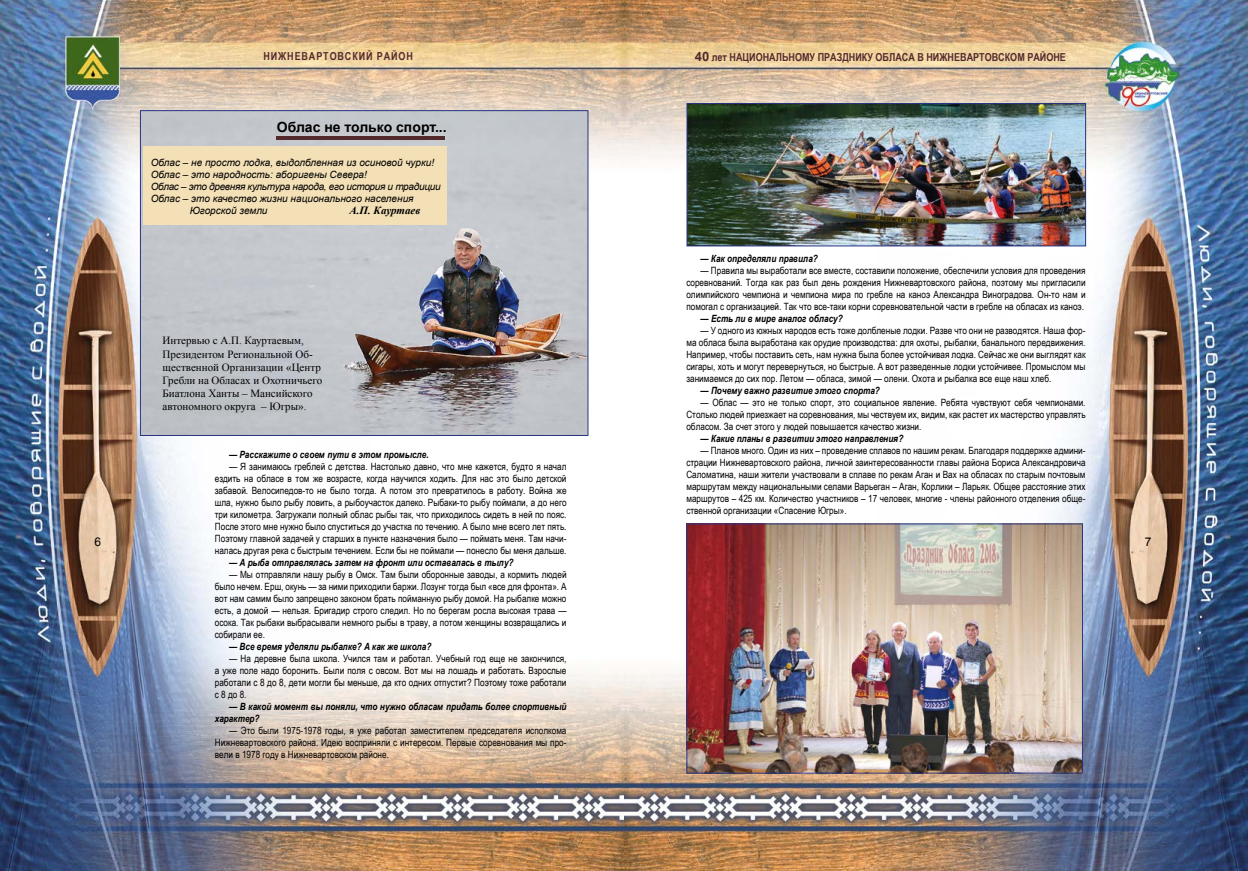
<style>
.page{position:relative;width:1248px;height:871px;background:#fff}
.page>*{position:absolute;margin:0;border:0;box-sizing:border-box;transform-origin:0 0}
.t1{font:700 14px "Arial";color:#000}
.t2{font:12px "Arial";color:#000}
.t3{font:11px/13.2px "Times New Roman";color:#000}
.t4{font:700 11px "Arial Narrow";color:#532a2d}
.t5{font:700 11px "Arial Narrow";letter-spacing:.08em;color:#532a2d}
.t6{font:italic 700 11px "Times New Roman";color:#000}
.t7{font:10px/12px "Arial Narrow";color:#000;text-align:justify}
.t8{font:italic 700 10px/12px "Arial Narrow";color:#000}
.t9{font:italic 10px "Arial";color:#000}
.t10{font:italic 10px "Arial";letter-spacing:-.03em;color:#000}
.s1{font-family:"Arial";font-size:13px}
</style>
<div class="page">
<img style="left:0;top:0;width:1247px;height:870px">
<img style="left:142px;top:112px;width:444px;height:322px">
<div style="left:140px;top:110px;width:448px;height:326px;border:1px solid #283583"></div>
<hr style="left:276px;top:136px;width:168px;height:4px;background:#532a2c">
<div style="left:143px;top:146px;width:304px;height:78px;background:#f3e0b6"></div>
<img style="left:688px;top:525px;width:392px;height:246px">
<div style="left:686px;top:523px;width:396px;height:250px;border:1px solid #283583"></div>
<img style="left:688px;top:105px;width:395px;height:139px">
<div style="left:686px;top:103px;width:399px;height:143px;border:1px solid #283583"></div>
<p class="t5" style="left:263px;top:48px;width:151px">НИЖНЕВАРТОВСКИЙ РАЙОН</p>
<p class="t4" style="left:694px;top:49px;width:372px"><span class="s1">40</span> лет НАЦИОНАЛЬНОМУ ПРАЗДНИКУ ОБЛАСА В НИЖНЕВАРТОВСКОМ РАЙОНЕ</p>
<h1 class="t1" style="left:277px;top:118px;width:171px">Облас не только спорт...</h1>
<p class="t9" style="left:151px;top:156px;width:285px">Облас – не просто лодка, выдолбленная из осиновой чурки!</p>
<p class="t9" style="left:151px;top:168px;width:218px">Облас – это народность: аборигены Севера!</p>
<p class="t10" style="left:151px;top:180px;width:291px">Облас – это древняя культура народа, его история и традиции</p>
<p class="t9" style="left:151px;top:192px;width:264px">Облас – это качество жизни национального населения</p>
<p class="t9" style="left:190px;top:204px;width:79px">Югорской земли</p>
<p class="t6" style="left:349px;top:202px;width:72px">А.П. Кауртаев</p>
<p class="t8" style="left:700px;top:251px;width:119px">— Как определяли правила?</p>
<p class="t7" style="left:686px;top:263px;width:400px;text-indent:14px">— Правила мы выработали все вместе, составили положение, обеспечили условия для проведения соревнований. Тогда как раз был день рождения Нижневартовского района, поэтому мы пригласили олимпийского чемпиона и чемпиона мира по гребле на каноэ Александра Виноградова. Он-то нам и помогал с организацией. Так что все-таки корни соревновательной части в гребле на обласах из каноэ.</p>
<p class="t8" style="left:700px;top:311px;width:144px">— Есть ли в мире аналог обласу?</p>
<p class="t7" style="left:686px;top:323px;width:400px;text-indent:14px">— У одного из южных народов есть тоже долбленые лодки. Разве что они не разводятся. Наша фор&shy;ма обласа была выработана как орудие производства: для охоты, рыбалки, банального передвижения.<br>Например, чтобы поставить сеть, нам нужна была более устойчивая лодка. Сейчас же они выглядят как сигары, хоть и могут перевернуться, но быстрые. А вот разведенные лодки устойчивее. Промыслом мы занимаемся до сих пор. Летом — обласа, зимой — олени. Охота и рыбалка все еще наш хлеб.</p>
<p class="t8" style="left:700px;top:383px;width:181px">— Почему важно развитие этого спорта?</p>
<p class="t7" style="left:686px;top:395px;width:400px;text-indent:14px">— Облас — это не только спорт, это социальное явление. Ребята чувствуют себя чемпионами.<br>Столько людей приезжает на соревнования, мы чествуем их, видим, как растет их мастерство управлять обласом. За счет этого у людей повышается качество жизни.</p>
<p class="t8" style="left:700px;top:431px;width:204px">— Какие планы в развитии этого направления?</p>
<p class="t7" style="left:686px;top:443px;width:400px;text-indent:14px">— Планов много. Один из них – проведение сплавов по нашим рекам. Благодаря поддержке админи&shy;страции Нижневартовского района, личной заинтересованности главы района Бориса Александровича Саломатина, наши жители участвовали в сплаве по рекам Аган и Вах на обласах по старым почтовым маршрутам между национальными селами Варьеган – Аган, Корлики – Ларьяк. Общее расстояние этих маршрутов – 425 км. Количество участников – 17 человек, многие - члены районного отделения обще&shy;ственной организации «Спасение Югры».</p>
<p class="t3" style="left:163px;top:334px;width:161px">Интервью с А.П. Кауртаевым,<br>Президентом Региональной Об&shy;щественной Организации «Центр<br>Гребли на Обласах и Охотничьего<br>Биатлона Ханты – Мансийского автономного округа – Югры».</p>
<p class="t8" style="left:229px;top:447px;width:201px">— Расскажите о своем пути в этом промысле.</p>
<p class="t7" style="left:215px;top:459px;width:353px;text-indent:14px">— Я занимаюсь греблей с детства. Настолько давно, что мне кажется, будто я начал ездить на обласе в том же возрасте, когда научился ходить. Для нас это было детской забавой. Велосипедов-то не было тогда. А потом это превратилось в работу. Война же шла, нужно было рыбу ловить, а рыбоучасток далеко. Рыбаки-то рыбу поймали, а до него три километра. Загружали полный облас рыбы так, что приходилось сидеть в ней по пояс.<br>После этого мне нужно было спуститься до участка по течению. А было мне всего лет пять.<br>Поэтому главной задачей у старших в пункте назначения было — поймать меня. Там начи&shy;налась другая река с быстрым течением. Если бы не поймали — понесло бы меня дальше.</p>
<p class="t8" style="left:229px;top:555px;width:286px">— А рыба отправлялась затем на фронт или оставалась в тылу?</p>
<p class="t7" style="left:215px;top:567px;width:353px;text-indent:14px">— Мы отправляли нашу рыбу в Омск. Там были оборонные заводы, а кормить людей было нечем. Ерш, окунь — за ними приходили баржи. Лозунг тогда был «все для фронта». А вот нам самим было запрещено законом брать пойманную рыбу домой. На рыбалке можно есть, а домой — нельзя. Бригадир строго следил. Но по берегам росла высокая трава — осока. Так рыбаки выбрасывали немного рыбы в траву, а потом женщины возвращались и собирали ее.</p>
<p class="t8" style="left:229px;top:639px;width:204px">— Все время уделяли рыбалке? А как же школа?</p>
<p class="t7" style="left:215px;top:651px;width:353px;text-indent:14px">— На деревне была школа. Учился там и работал. Учебный год еще не закончился, а уже поле надо боронить. Были поля с овсом. Вот мы на лошадь и работать. Взрослые работали с 8 до 8, дети могли бы меньше, да кто одних отпустит? Поэтому тоже работали с 8 до 8.</p>
<p class="t8" style="left:215px;top:699px;width:353px;text-indent:14px">— В какой момент вы поняли, что нужно обласам придать более спортивный характер?</p>
<p class="t7" style="left:215px;top:723px;width:353px;text-indent:14px">— Это были 1975-1978 годы, я уже работал заместителем председателя исполкома Нижневартовского района. Идею восприняли с интересом. Первые соревнования мы про&shy;вели в 1978 году в Нижневартовском районе.</p>
<p class="t2" style="left:94px;top:534px;width:8px">6</p>
<p class="t2" style="left:1144px;top:534px;width:8px">7</p>
</div>
